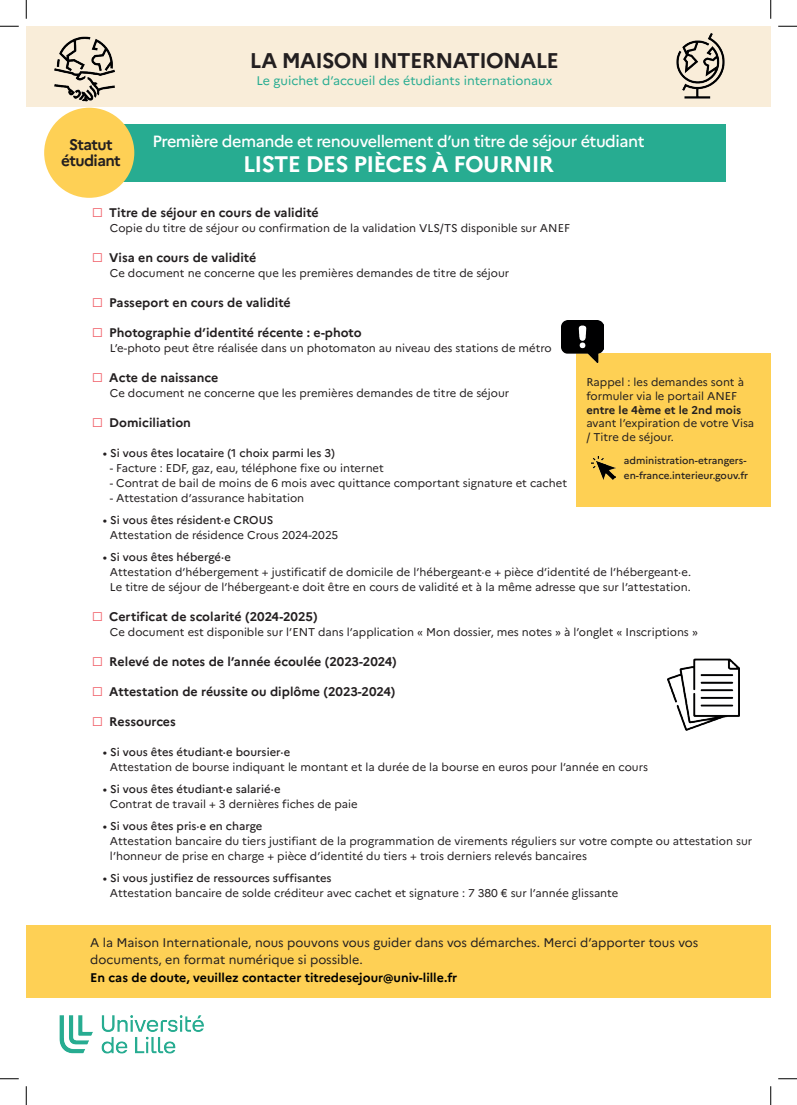
<style>
.page{position:relative;width:797px;height:1105px;background:#fff}
.page>*{position:absolute;margin:0;border:0;box-sizing:border-box;transform-origin:0 0}
.t1{font:700 22.5px "Marianne";letter-spacing:-.03em;color:#fff}
.t2{font:700 21.25px "Marianne";letter-spacing:-.03em;color:#231f20}
.t3{font:500 16.25px "Marianne";letter-spacing:-.03em;color:#fff}
.t4{font:700 15.38px "Marianne";letter-spacing:-.04em;color:#231f20}
.t5{font:700 12.5px "Marianne";color:#231f20}
.t6{font:12.5px/16.2px "Marianne";color:#231f20}
.t7{font:700 12.5px "Marianne";color:#000}
.t8{font:12.5px "Marianne";color:#27ac91}
.t9{font:11.25px/13.8px "Marianne";color:#231f20}
.t10{font:500 11.25px "Marianne";color:#231f20}
.t11{font:700 11.25px "Marianne";color:#231f20}
.t12{font:500 10px/15px "Marianne";color:#231f20}
.s1{color:#f05c65}
</style>
<div class="page">
<div style="left:26px;top:26px;width:744px;height:81px;background:#f9edd9"></div>
<div style="left:26px;top:925px;width:744px;height:73px;background:#fed055"></div>
<img style="left:59px;top:1015px;width:145px;height:39px">
<img style="left:54px;top:36px;width:61px;height:80px">
<img style="left:676px;top:33px;width:49px;height:66px">
<div style="left:576px;top:354px;width:194px;height:153px;background:#fed054"></div>
<img style="left:592px;top:456px;width:23px;height:24px">
<div style="left:72px;top:124px;width:654px;height:58px;background:#27ac91"></div>
<div style="left:44px;top:108px;width:90px;height:90px;background:#fed055;border-radius:50%"></div>
<img style="left:668px;top:659px;width:71px;height:71px">
<img style="left:561px;top:321px;width:42px;height:42px">
<svg style="left:0;top:25px;width:19px;height:2px"></svg>
<svg style="left:778px;top:25px;width:19px;height:2px"></svg>
<svg style="left:0;top:1078px;width:19px;height:1px"></svg>
<svg style="left:778px;top:1078px;width:19px;height:1px"></svg>
<svg style="left:25px;top:0;width:2px;height:19px"></svg>
<svg style="left:25px;top:1086px;width:2px;height:19px"></svg>
<svg style="left:770px;top:0;width:1px;height:19px"></svg>
<svg style="left:770px;top:1086px;width:1px;height:19px"></svg>
<h2 class="t2" style="left:250px;top:44px;width:311px">LA MAISON INTERNATIONALE</h2>
<p class="t8" style="left:256px;top:71px;width:297px">Le guichet d’accueil des étudiants internationaux</p>
<h3 class="t4" style="left:69px;top:132px;width:45px">Statut</h3>
<h3 class="t3" style="left:152px;top:129px;width:493px">Première demande et renouvellement d’un titre de séjour étudiant</h3>
<h3 class="t4" style="left:61px;top:149px;width:61px">étudiant</h3>
<h1 class="t1" style="left:243px;top:147px;width:312px">LISTE DES PIÈCES À FOURNIR</h1>
<p class="t5" style="left:92px;top:203px;width:228px"><span class="s1">□</span> Titre de séjour en cours de validité</p>
<p class="t9" style="left:110px;top:220px;width:461px">Copie du titre de séjour ou confirmation de la validation VLS/TS disponible sur ANEF</p>
<p class="t5" style="left:92px;top:248px;width:165px"><span class="s1">□</span> Visa en cours de validité</p>
<p class="t9" style="left:110px;top:265px;width:401px">Ce document ne concerne que les premières demandes de titre de séjour</p>
<p class="t5" style="left:92px;top:293px;width:200px"><span class="s1">□</span> Passeport en cours de validité</p>
<p class="t5" style="left:92px;top:323px;width:271px"><span class="s1">□</span> Photographie d’identité récente : e-photo</p>
<p class="t9" style="left:110px;top:340px;width:443px">L’e-photo peut être réalisée dans un photomaton au niveau des stations de métro</p>
<p class="t5" style="left:92px;top:368px;width:128px"><span class="s1">□</span> Acte de naissance</p>
<p class="t9" style="left:110px;top:385px;width:401px">Ce document ne concerne que les premières demandes de titre de séjour</p>
<p class="t5" style="left:92px;top:413px;width:100px"><span class="s1">□</span> Domiciliation</p>
<p class="t10" style="left:103px;top:444px;width:233px">• Si vous êtes locataire (1 choix parmi les 3)</p>
<p class="t9" style="left:110px;top:460px;width:275px">- Facture : EDF, gaz, eau, téléphone fixe ou internet</p>
<p class="t9" style="left:110px;top:475px;width:458px">- Contrat de bail de moins de 6 mois avec quittance comportant signature et cachet</p>
<p class="t9" style="left:110px;top:490px;width:196px">- Attestation d’assurance habitation</p>
<p class="t10" style="left:103px;top:511px;width:172px">• Si vous êtes résident·e CROUS</p>
<p class="t9" style="left:110px;top:527px;width:230px">Attestation de résidence Crous 2024-2025</p>
<p class="t10" style="left:103px;top:548px;width:130px">• Si vous êtes hébergé·e</p>
<p class="t9" style="left:110px;top:564px;width:582px;line-height:15px">Attestation d’hébergement + justificatif de domicile de l’hébergeant·e + pièce d’identité de l’hébergeant·e.<br>Le titre de séjour de l’hébergeant·e doit être en cours de validité et à la même adresse que sur l’attestation.</p>
<p class="t5" style="left:92px;top:607px;width:227px"><span class="s1">□</span> Certificat de scolarité (2024-2025)</p>
<p class="t9" style="left:110px;top:624px;width:589px">Ce document est disponible sur l’ENT dans l’application « Mon dossier, mes notes » à l’onglet « Inscriptions »</p>
<p class="t5" style="left:92px;top:652px;width:306px"><span class="s1">□</span> Relevé de notes de l’année écoulée (2023-2024)</p>
<p class="t5" style="left:92px;top:682px;width:305px"><span class="s1">□</span> Attestation de réussite ou diplôme (2023-2024)</p>
<p class="t5" style="left:92px;top:712px;width:85px"><span class="s1">□</span> Ressources</p>
<p class="t10" style="left:103px;top:743px;width:189px">• Si vous êtes étudiant·e boursier·e</p>
<p class="t9" style="left:110px;top:759px;width:539px">Attestation de bourse indiquant le montant et la durée de la bourse en euros pour l’année en cours</p>
<p class="t10" style="left:103px;top:780px;width:179px">• Si vous êtes étudiant·e salarié·e</p>
<p class="t9" style="left:110px;top:796px;width:249px">Contrat de travail + 3 dernières fiches de paie</p>
<p class="t10" style="left:103px;top:817px;width:161px">• Si vous êtes pris·e en charge</p>
<p class="t9" style="left:110px;top:833px;width:644px;line-height:15px">Attestation bancaire du tiers justifiant de la programmation de virements réguliers sur votre compte ou attestation sur l’honneur de prise en charge + pièce d’identité du tiers + trois derniers relevés bancaires</p>
<p class="t10" style="left:103px;top:869px;width:230px">• Si vous justifiez de ressources suffisantes</p>
<p class="t9" style="left:110px;top:885px;width:510px">Attestation bancaire de solde créditeur avec cachet et signature : 7 380 € sur l’année glissante</p>
<p class="t9" style="left:586px;top:374px;width:159px">Rappel : les demandes sont à formuler via le portail ANEF</p>
<p class="t11" style="left:586px;top:401px;width:156px">entre le 4ème et le 2nd mois</p>
<p class="t9" style="left:586px;top:416px;width:169px">avant l’expiration de votre Visa / Titre de séjour.</p>
<p class="t12" style="left:624px;top:452px;width:126px">administration-etrangers&shy;en-france.interieur.gouv.fr</p>
<p class="t6" style="left:90px;top:934px;width:609px">A la Maison Internationale, nous pouvons vous guider dans vos démarches. Merci d’apporter tous vos documents, en format numérique si possible.</p>
<p class="t7" style="left:90px;top:968px;width:369px">En cas de doute, veuillez contacter titredesejour@univ-lille.fr</p>
</div>
